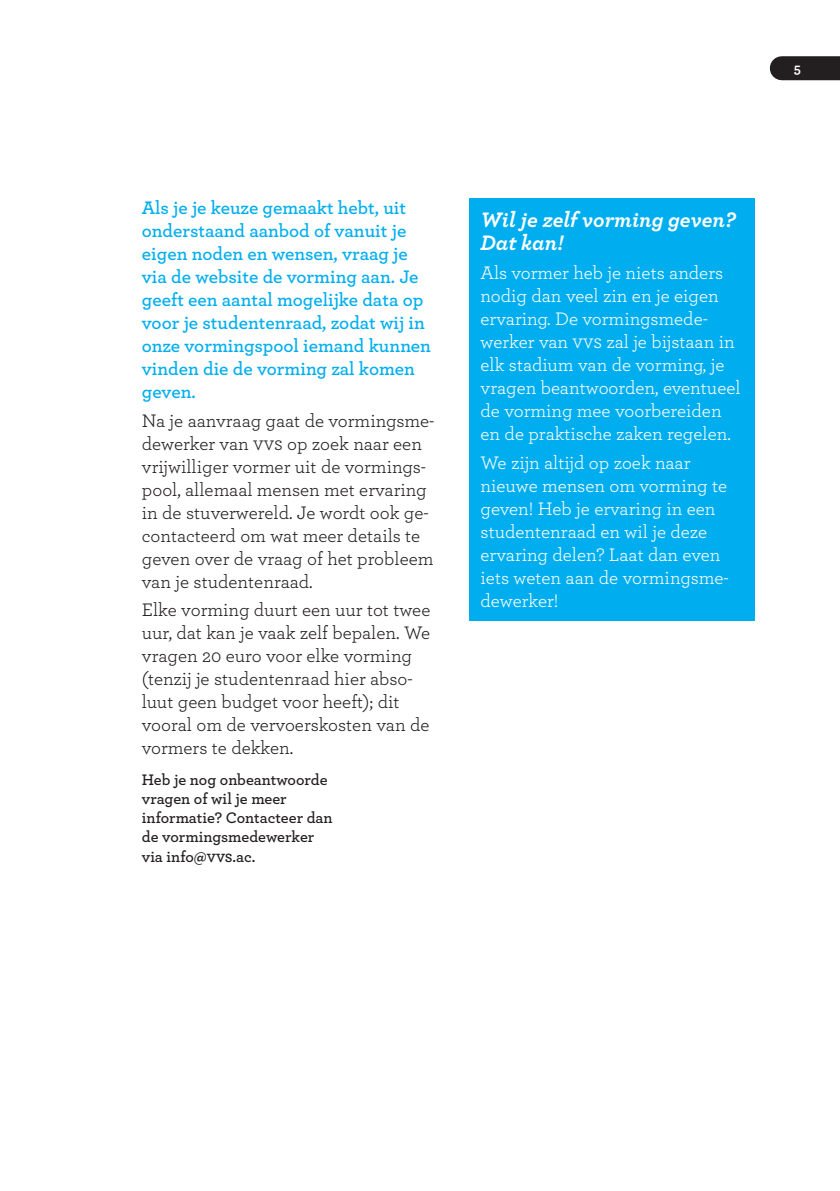
<style>
.page{position:relative;width:840px;height:1191px;background:#fff}
.page>*{position:absolute;margin:0;border:0;box-sizing:border-box;transform-origin:0 0}
.t1{font:italic 700 22px/23px "Archer";color:#fff}
.t2{font:19px/23px "Archer";color:#231f20}
.t3{font:19px/23px "Archer";color:#fff}
.t4{font:600 19px/23px "Archer";color:#00aeef}
.t5{font:600 16px/19.2px "Archer";color:#231f20}
.t6{font:700 14px "Archer";color:#fff}
</style>
<div class="page">
<div style="left:469px;top:198px;width:285px;height:423px;background:#00aeef"></div>
<div style="left:781px;top:56px;width:58px;height:24px;background:#231f20"></div>
<p class="t4" style="left:142px;top:195px;width:290px">Als je je keuze gemaakt hebt, uit onderstaand aanbod of vanuit je eigen noden en wensen, vraag je via de website de vorming aan. Je geeft een aantal mogelijke data op voor je studentenraad, zodat wij in onze vormingspool iemand kunnen vinden die de vorming zal komen geven.</p>
<p class="t2" style="left:142px;top:408px;width:294px">Na je aanvraag gaat de vormingsme&shy;dewerker van vvs op zoek naar een vrijwilliger vormer uit de vormings&shy;pool, allemaal mensen met ervaring in de stuverwereld. Je wordt ook ge&shy;contacteerd om wat meer details te geven over de vraag of het probleem van je studentenraad.</p>
<p class="t2" style="left:142px;top:597px;width:290px">Elke vorming duurt een uur tot twee uur, dat kan je vaak zelf bepalen. We vragen 20 euro voor elke vorming (tenzij je studentenraad hier abso&shy;luut geen budget voor heeft); dit vooral om de vervoerskosten van de vormers te dekken.</p>
<p class="t5" style="left:142px;top:769px;width:192px">Heb je nog onbeantwoorde vragen of wil je meer informatie? Contacteer dan de vormingsmedewerker via info@vvs.ac.</p>
<p class="t1" style="left:480px;top:207px;width:256px">Wil je zelf vorming geven?<br>Dat kan!</p>
<p class="t3" style="left:480px;top:260px;width:261px">Als vormer heb je niets anders nodig dan veel zin en je eigen ervaring. De vormingsmede&shy;werker van vvs zal je bijstaan in elk stadium van de vorming, je vragen beantwoorden, eventueel de vorming mee voorbereiden en de praktische zaken regelen.</p>
<p class="t3" style="left:480px;top:450px;width:249px">We zijn altijd op zoek naar nieuwe mensen om vorming te geven! Heb je ervaring in een studentenraad en wil je deze ervaring delen? Laat dan even iets weten aan de vormingsme&shy;dewerker!</p>
<p class="t6" style="left:793px;top:57px;width:9px">5</p>
</div>
